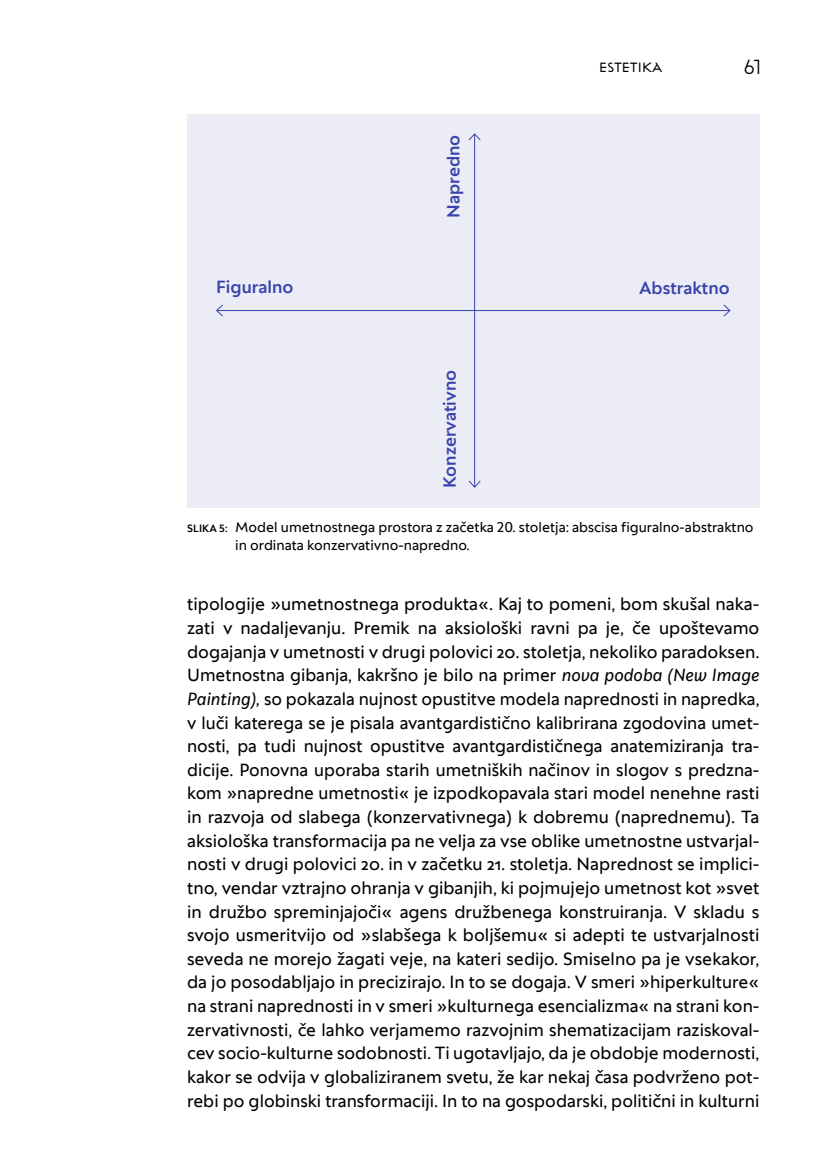
<style>
.page{position:relative;width:819px;height:1166px;background:#fff}
.page>*{position:absolute;margin:0;border:0;box-sizing:border-box;transform-origin:0 0}
.t1{font:17.5px/23.6px "Univerza Sans";color:#000;text-align:justify}
.t2{font:500 17.5px "Univerza Sans";color:#3844ac}
.t3{font:300 17.5px "Plecnik";color:#000}
.t4{font:300 15.75px "Plecnik";letter-spacing:.01em;color:#000}
.t5{font:14px/17.5px "Univerza Sans";color:#000}
.s1{font-weight:500;font-size:10.5px}
.s2{font-style:italic}
</style>
<div class="page">
<div style="left:187px;top:114px;width:572px;height:393px;background:#ebecf6"></div>
<hr style="left:474px;top:134px;width:1px;height:353px;background:#3844ac">
<svg style="left:468px;top:133px;width:13px;height:8px"></svg>
<svg style="left:468px;top:480px;width:13px;height:8px"></svg>
<hr style="left:217px;top:310px;width:512px;height:1px;background:#3844ac">
<svg style="left:216px;top:304px;width:7px;height:13px"></svg>
<svg style="left:723px;top:304px;width:8px;height:13px"></svg>
<p class="t2" style="left:440px;top:218px;width:84px;rotate:-90deg">Napredno</p>
<p class="t4" style="left:599px;top:53px;width:65px">ESTETIKA</p>
<p class="t3" style="left:743px;top:52px;width:19px">61</p>
<p class="t2" style="left:216px;top:274px;width:79px">Figuralno</p>
<p class="t2" style="left:639px;top:275px;width:92px">Abstraktno</p>
<p class="t2" style="left:437px;top:488px;width:119px;rotate:-90deg">Konzervativno</p>
<p class="t5" style="left:235px;top:518px;width:520px;text-indent:-48px"><span class="s1">SLIKA 5:</span> Model umetnostnega prostora z začetka 20. stoletja: abscisa figuralno-abstraktno in ordinata konzervativno-napredno.</p>
<p class="t1" style="left:187px;top:592px;width:573px">tipologije »umetnostnega produkta«. Kaj to pomeni, bom skušal naka&shy;zati v nadaljevanju. Premik na aksiološki ravni pa je, če upoštevamo dogajanja v umetnosti v drugi polovici 20. stoletja, nekoliko paradoksen.<br>Umetnostna gibanja, kakršno je bilo na primer <span class="s2">nova podoba (New Image Painting),</span> so pokazala nujnost opustitve modela naprednosti in napredka, v luči katerega se je pisala avantgardistično kalibrirana zgodovina umet&shy;nosti, pa tudi nujnost opustitve avantgardističnega anatemiziranja tra&shy;dicije. Ponovna uporaba starih umetniških načinov in slogov s predzna&shy;kom »napredne umetnosti« je izpodkopavala stari model nenehne rasti in razvoja od slabega (konzervativnega) k dobremu (naprednemu). Ta aksiološka transformacija pa ne velja za vse oblike umetnostne ustvarjal&shy;nosti v drugi polovici 20. in v začetku 21. stoletja. Naprednost se implici&shy;tno, vendar vztrajno ohranja v gibanjih, ki pojmujejo umetnost kot »svet in družbo spreminjajoči« agens družbenega konstruiranja. V skladu s svojo usmeritvijo od »slabšega k boljšemu« si adepti te ustvarjalnosti seveda ne morejo žagati veje, na kateri sedijo. Smiselno pa je vsekakor, da jo posodabljajo in precizirajo. In to se dogaja. V smeri »hiperkulture« na strani naprednosti in v smeri »kulturnega esencializma« na strani kon&shy;zervativnosti, če lahko verjamemo razvojnim shematizacijam raziskoval&shy;cev socio-kulturne sodobnosti. Ti ugotavljajo, da je obdobje modernosti, kakor se odvija v globaliziranem svetu, že kar nekaj časa podvrženo pot&shy;rebi po globinski transformaciji. In to na gospodarski, politični in kulturni</p>
</div>
